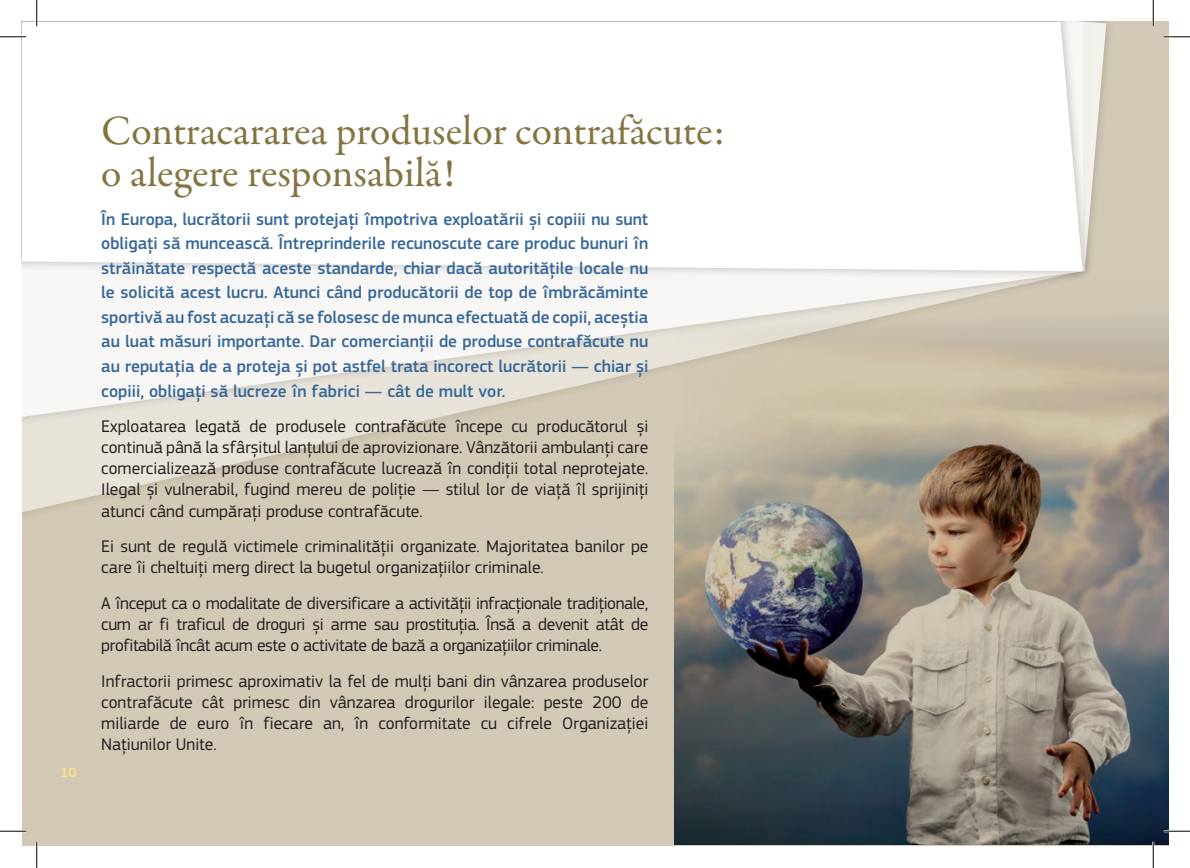
<style>
.page{position:relative;width:1190px;height:868px;background:#fff}
.page>*{position:absolute;margin:0;border:0;box-sizing:border-box;transform-origin:0 0}
.t1{font:42px/42px "Garamond Premr Pro";letter-spacing:-.005em;color:#847442}
.t2{font:17.5px/21px "EC Square Sans Pro";color:#231f20;text-align:justify}
.t3{font:500 17.5px/24.5px "EC Square Sans Pro";color:#376899;text-align:justify}
.t4{font:500 14px "EC Square Sans Pro";color:#ffe383}
</style>
<div class="page">
<div style="left:22px;top:22px;width:1146px;height:823px;background:#d1c8b5"></div>
<svg style="left:22px;top:433px;width:353px;height:81px"></svg>
<svg style="left:22px;top:22px;width:1084px;height:402px;background:#eeebe6"></svg>
<div style="left:22px;top:22px;width:1070px;height:259px;background:#231f20;opacity:.3"></div>
<div style="left:22px;top:22px;width:1060px;height:249px;background:#fff"></div>
<img style="left:674px;top:280px;width:494px;height:564px">
<hr style="left:0;top:36px;width:26px;height:2px;background:#fff">
<hr style="left:1163px;top:36px;width:27px;height:2px;background:#fff">
<hr style="left:0;top:829px;width:26px;height:3px;background:#fff">
<hr style="left:1163px;top:829px;width:27px;height:3px;background:#fff">
<hr style="left:36px;top:0;width:2px;height:26px;background:#fff">
<hr style="left:36px;top:841px;width:2px;height:26px;background:#fff">
<hr style="left:1152px;top:0;width:2px;height:26px;background:#fff">
<hr style="left:1152px;top:841px;width:2px;height:26px;background:#fff">
<svg style="left:0;top:36px;width:26px;height:1px"></svg>
<svg style="left:1163px;top:36px;width:27px;height:1px"></svg>
<svg style="left:0;top:830px;width:26px;height:1px"></svg>
<svg style="left:1163px;top:830px;width:27px;height:1px"></svg>
<svg style="left:36px;top:0;width:1px;height:26px"></svg>
<svg style="left:36px;top:841px;width:1px;height:26px"></svg>
<svg style="left:1153px;top:0;width:1px;height:26px"></svg>
<svg style="left:1153px;top:841px;width:1px;height:26px"></svg>
<p class="t4" style="left:60px;top:763px;width:18px">10</p>
<h1 class="t1" style="left:101px;top:111px;width:625px">Contracararea produselor contrafăcute: o alegere responsabilă!</h1>
<p class="t3" style="left:101px;top:207px;width:548px">În Europa, lucrătorii sunt protejați împotriva exploatării și copiii nu sunt obligați să muncească. Întreprinderile recunoscute care produc bunuri în străinătate respectă aceste standarde, chiar dacă autoritățile locale nu le solicită acest lucru. Atunci când producătorii de top de îmbrăcăminte sportivă au fost acuzați că se folosesc de munca efectuată de copii, aceștia au luat măsuri importante. Dar comercianții de produse contrafăcute nu au reputația de a proteja și pot astfel trata incorect lucrătorii — chiar și copiii, obligați să lucreze în fabrici — cât de mult vor.</p>
<p class="t2" style="left:101px;top:416px;width:548px">Exploatarea legată de produsele contrafăcute începe cu producătorul și continuă până la sfârșitul lanțului de aprovizionare. Vânzătorii ambulanți care comercializează produse contrafăcute lucrează în condiții total neprotejate.<br>Ilegal și vulnerabil, fugind mereu de poliție — stilul lor de viață îl sprijiniți atunci când cumpărați produse contrafăcute.</p>
<p class="t2" style="left:101px;top:536px;width:548px">Ei sunt de regulă victimele criminalității organizate. Majoritatea banilor pe care îi cheltuiți merg direct la bugetul organizațiilor criminale.</p>
<p class="t2" style="left:101px;top:593px;width:548px">A început ca o modalitate de diversificare a activității infracționale tradiționale, cum ar fi traficul de droguri și arme sau prostituția. Însă a devenit atât de profitabilă încât acum este o activitate de bază a organizațiilor criminale.</p>
<p class="t2" style="left:101px;top:670px;width:548px">Infractorii primesc aproximativ la fel de mulți bani din vânzarea produselor contrafăcute cât primesc din vânzarea drogurilor ilegale: peste 200 de miliarde de euro în fiecare an, în conformitate cu cifrele Organizației Națiunilor Unite.</p>
</div>
